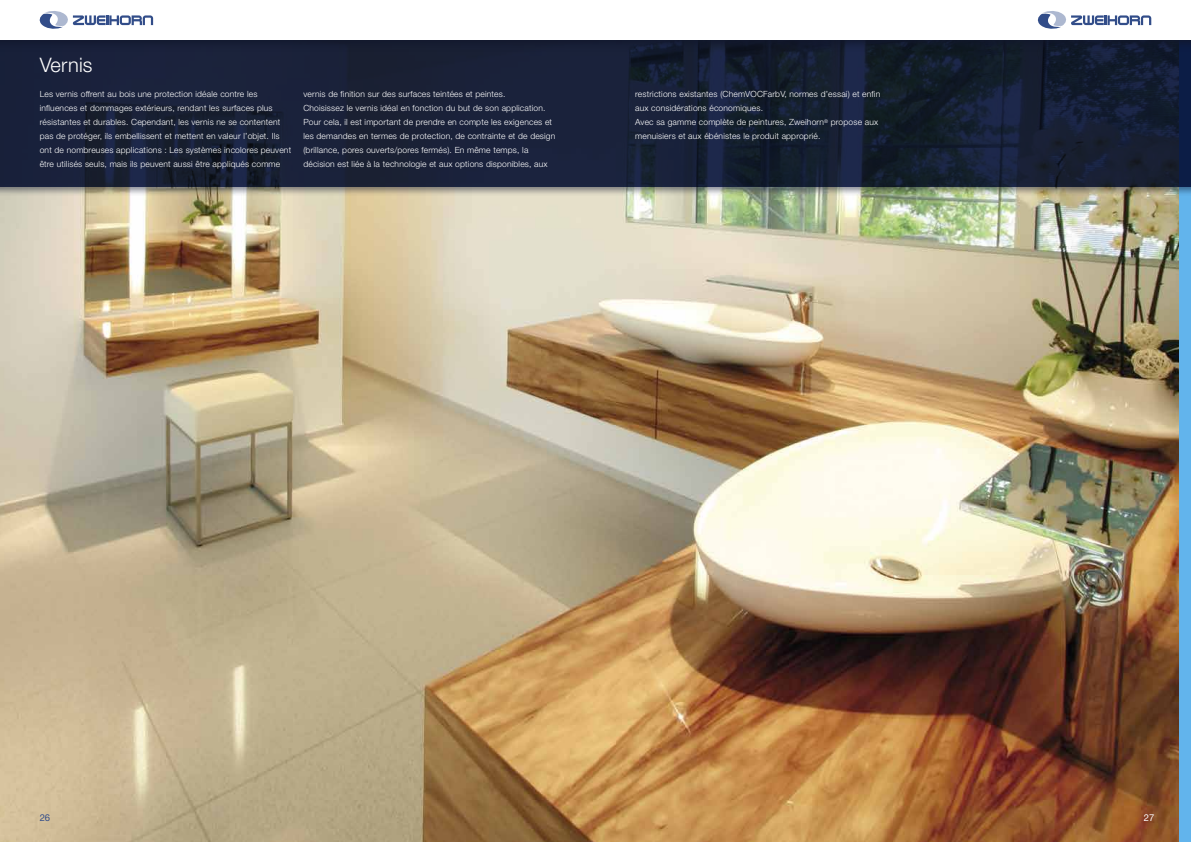
<style>
.page{position:relative;width:1191px;height:842px;background:#fff}
.page>*{position:absolute;margin:0;border:0;box-sizing:border-box;transform-origin:0 0}
.t1{font:300 20px "Helvetica Neue";letter-spacing:.01em;color:#fff}
.t2{font:9.5px "Helvetica Neue";color:#324d89}
.t3{font:9.5px "Helvetica Neue";color:#fff}
.t4{font:300 8.5px/14px "Helvetica Neue";letter-spacing:.02em;color:#fff}
</style>
<div class="page">
<img style="left:0;top:196px;width:1179px;height:646px">
<div style="left:1179px;top:40px;width:12px;height:802px;background:#62b4ec"></div>
<div style="left:0;top:0;width:1191px;height:196px;background:#11172c;opacity:.5"></div>
<svg style="left:0;top:52px;width:1191px;height:135px;background:#172035"></svg>
<div style="left:0;top:0;width:1191px;height:52px;background:#11172c"></div>
<div style="left:0;top:0;width:1191px;height:40px;background:#fff"></div>
<svg style="left:40px;top:11px;width:113px;height:18px"></svg>
<svg style="left:1037px;top:11px;width:114px;height:18px"></svg>
<h1 class="t1" style="left:40px;top:52px;width:54px">Vernis</h1>
<p class="t4" style="left:40px;top:87px;width:253px">Les vernis offrent au bois une protection idéale contre les influences et dommages extérieurs, rendant les surfaces plus résistantes et durables. Cependant, les vernis ne se contentent pas de protéger, ils embellissent et mettent en valeur l’objet. Ils ont de nombreuses applications : Les systèmes incolores peuvent être utilisés seuls, mais ils peuvent aussi être appliqués comme</p>
<p class="t4" style="left:303px;top:87px;width:253px">vernis de finition sur des surfaces teintées et peintes.<br>Choisissez le vernis idéal en fonction du but de son application.<br>Pour cela, il est important de prendre en compte les exigences et les demandes en termes de protection, de contrainte et de design (brillance, pores ouverts/pores fermés). En même temps, la décision est liée à la technologie et aux options disponibles, aux</p>
<p class="t4" style="left:635px;top:87px;width:246px">restrictions existantes (ChemVOCFarbV, normes d’essai) et enfin aux considérations économiques.<br>Avec sa gamme complète de peintures, Zweihorn<sup>®</sup> propose aux menuisiers et aux ébénistes le produit approprié.</p>
<p class="t2" style="left:40px;top:811px;width:12px">26</p>
<p class="t3" style="left:1143px;top:811px;width:12px">27</p>
</div>
